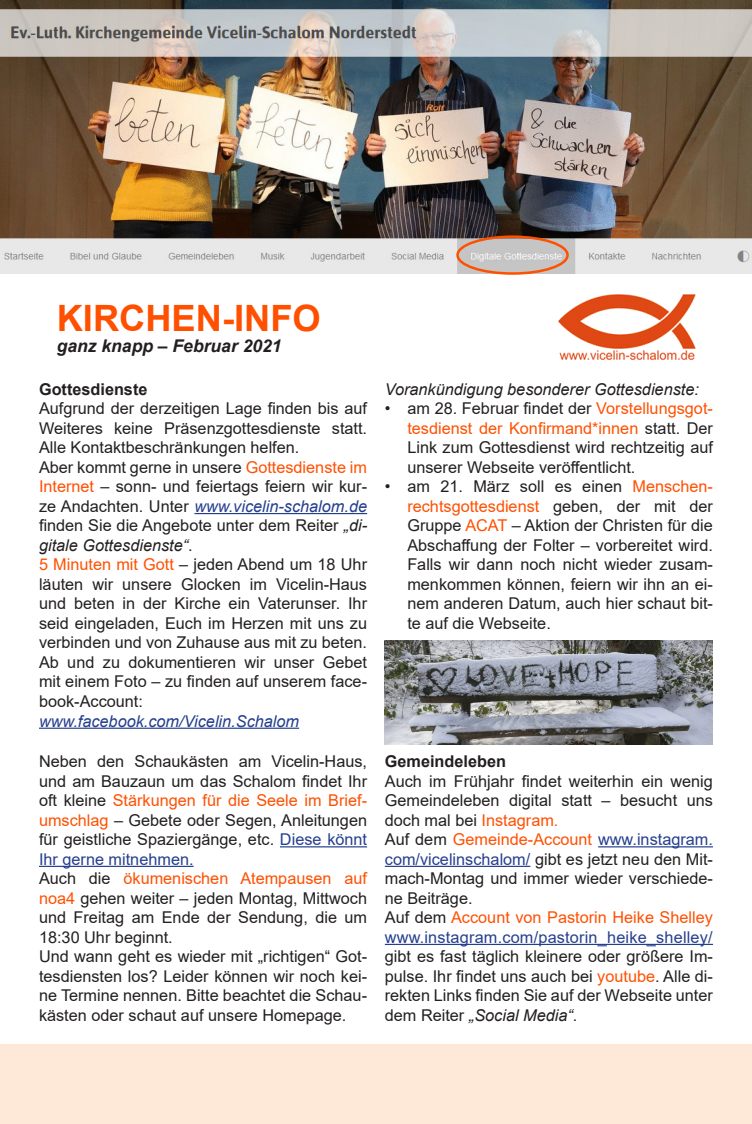
<style>
.page{position:relative;width:752px;height:1124px;background:#fff}
.page>*{position:absolute;margin:0;border:0;box-sizing:border-box;transform-origin:0 0}
.t1{font:700 36.25px "Arial";color:#ff5000}
.t2{font:italic 700 17.5px "Arial";color:#231f20}
.t3{font:16.25px/19.5px "Arial";color:#231f20;text-align:justify}
.t4{font:italic 16.25px "Arial";color:#231f20}
.t5{font:italic 16.25px "Arial";color:#253f8e}
.t6{font:700 16.25px "Arial";color:#231f20}
.s1{color:#ff5000}
.s2{font-style:italic;color:#253f8e}
.s3{font-style:italic}
.s4{color:#253f8e}
</style>
<div class="page">
<hr style="left:194px;top:513px;width:173px;height:1px;background:#253f8e">
<hr style="left:39px;top:727px;width:260px;height:1px;background:#253f8e">
<img style="left:0;top:0;width:751px;height:273px">
<hr style="left:280px;top:846px;width:87px;height:1px;background:#253f8e">
<hr style="left:39px;top:865px;width:154px;height:1px;background:#253f8e">
<img style="left:384px;top:640px;width:328px;height:104px">
<img style="left:558px;top:295px;width:136px;height:65px">
<div style="left:456px;top:235px;width:112px;height:40px;border:2px solid #ff5000;border-radius:50%"></div>
<hr style="left:598px;top:846px;width:114px;height:1px;background:#253f8e">
<hr style="left:384px;top:865px;width:146px;height:1px;background:#253f8e">
<hr style="left:384px;top:943px;width:328px;height:1px;background:#253f8e">
<div style="left:0;top:1044px;width:751px;height:79px;background:#fee9d9"></div>
<p class="t1" style="left:57px;top:292px;width:265px">KIRCHEN-INFO</p>
<p class="t2" style="left:57px;top:334px;width:226px">ganz knapp – Februar 2021</p>
<p class="t6" style="left:39px;top:377px;width:110px">Gottesdienste</p>
<p class="t3" style="left:39px;top:398px;width:329px">Aufgrund der derzeitigen Lage finden bis auf Weiteres keine Präsenzgottesdienste statt.<br>Alle Kontaktbeschränkungen helfen.</p>
<p class="t3" style="left:39px;top:457px;width:329px">Aber kommt gerne in unsere <span class="s1">Gottesdienste im Internet</span> – sonn- und feiertags feiern wir kur&shy;ze Andachten. Unter <span class="s2">www.vicelin-schalom.de </span>finden Sie die Angebote unter dem Reiter <span class="s3">„di&shy;gitale Gottesdienste“</span>.</p>
<p class="t3" style="left:39px;top:554px;width:329px"><span class="s1">5 Minuten mit Gott</span> – jeden Abend um 18 Uhr läuten wir unsere Glocken im Vicelin-Haus und beten in der Kirche ein Vaterunser. Ihr seid eingeladen, Euch im Herzen mit uns zu verbinden und von Zuhause aus mit zu beten.<br>Ab und zu dokumentieren wir unser Gebet mit einem Foto – zu finden auf unserem face&shy;book-Account:</p>
<p class="t5" style="left:39px;top:710px;width:261px">www.facebook.com/Vicelin.Schalom</p>
<p class="t3" style="left:39px;top:751px;width:329px">Neben den Schaukästen am Vicelin-Haus, und am Bauzaun um das Schalom findet Ihr oft kleine <span class="s1">Stärkungen für die Seele im Brief&shy;umschlag</span> – Gebete oder Segen, Anleitungen für geistliche Spaziergänge, etc. <span class="s4">Diese könnt Ihr gerne mitnehmen.</span></p>
<p class="t3" style="left:39px;top:868px;width:329px">Auch die <span class="s1">ökumenischen Atempausen auf noa4</span> gehen weiter – jeden Montag, Mittwoch und Freitag am Ende der Sendung, die um 18:30 Uhr beginnt.</p>
<p class="t3" style="left:39px;top:946px;width:329px">Und wann geht es wieder mit „richtigen“ Got&shy;tesdiensten los? Leider können wir noch kei&shy;ne Termine nennen. Bitte beachtet die Schau&shy;kästen oder schaut auf unsere Homepage.</p>
<p class="t4" style="left:384px;top:378px;width:315px">Vorankündigung besonderer Gottesdienste:</p>
<p class="t3" style="left:407px;top:398px;width:307px;text-indent:-22px">• am 28. Februar findet der <span class="s1">Vorstellungsgot&shy;tesdienst der Konfirmand*innen</span> statt. Der Link zum Gottesdienst wird rechtzeitig auf unserer Webseite veröffentlicht.</p>
<p class="t3" style="left:407px;top:476px;width:307px;text-indent:-22px">• am 21. März soll es einen <span class="s1">Menschen&shy;rechtsgottesdienst</span> geben, der mit der Gruppe <span class="s1">ACAT</span> – Aktion der Christen für die Abschaffung der Folter – vorbereitet wird.<br>Falls wir dann noch nicht wieder zusam&shy;menkommen können, feiern wir ihn an ei&shy;nem anderen Datum, auch hier schaut bit&shy;te auf die Webseite.</p>
<p class="t6" style="left:384px;top:749px;width:123px">Gemeindeleben</p>
<p class="t3" style="left:384px;top:770px;width:329px">Auch im Frühjahr findet weiterhin ein wenig Gemeindeleben digital statt – besucht uns doch mal bei <span class="s1">Instagram.</span></p>
<p class="t3" style="left:384px;top:829px;width:329px">Auf dem <span class="s1">Gemeinde-Account</span> <span class="s4">www.instagram. com/vicelinschalom/</span> gibt es jetzt neu den Mit&shy;mach-Montag und immer wieder verschiede&shy;ne Beiträge.</p>
<p class="t3" style="left:384px;top:907px;width:329px">Auf dem <span class="s1">Account von Pastorin Heike Shelley </span><span class="s4">www.instagram.com/pastorin_heike_shelley/ </span>gibt es fast täglich kleinere oder größere Im&shy;pulse. Ihr findet uns auch bei <span class="s1">youtube</span>. Alle di&shy;rekten Links finden Sie auf der Webseite unter dem Reiter <span class="s3">„Social Media“</span>.</p>
</div>
